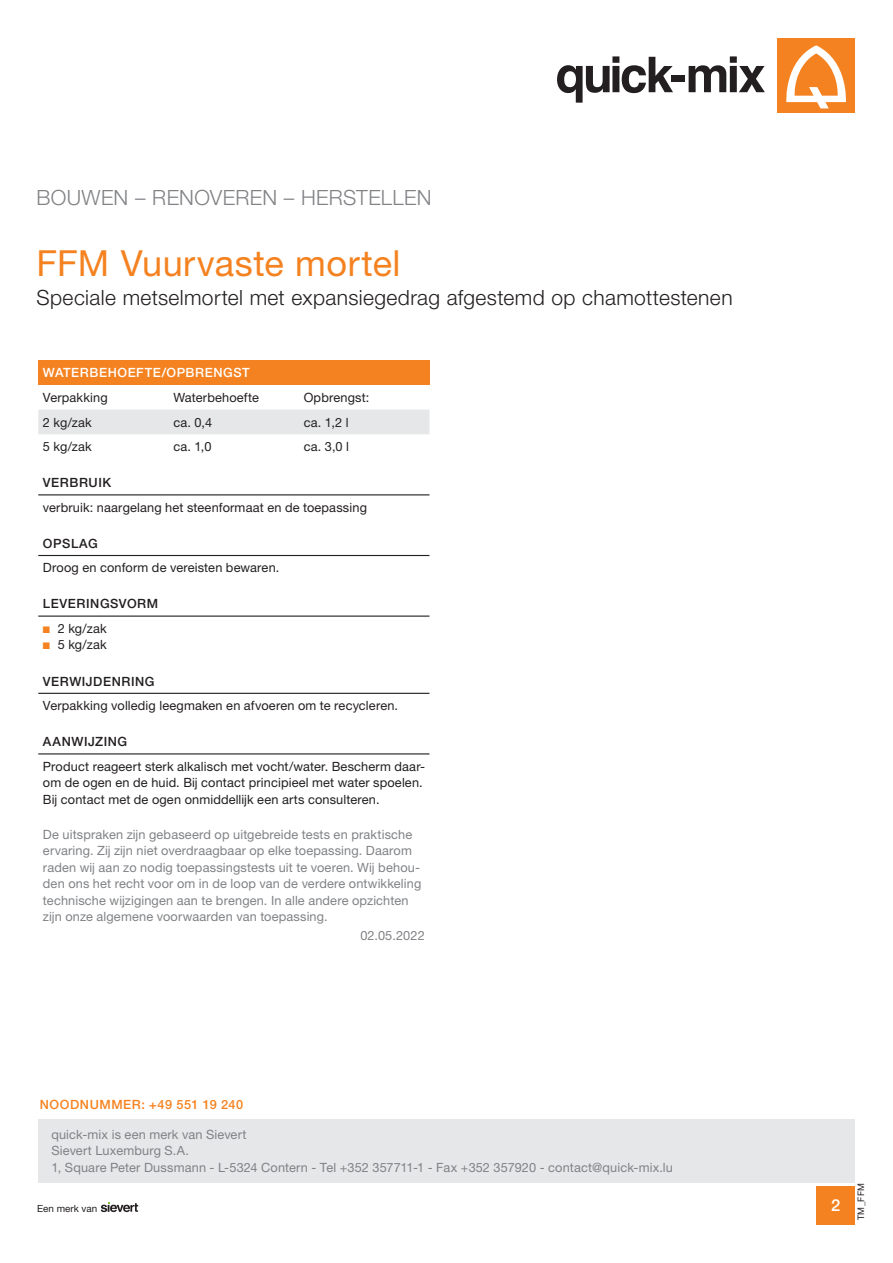
<style>
.page{position:relative;width:893px;height:1263px;background:#fff}
.page>*{position:absolute;margin:0;border:0;box-sizing:border-box;transform-origin:0 0}
.CB_AF_PROD-HEADLINE{font:36px "Helvetica Neue LT Pro";letter-spacing:.015em;color:#f58220}
.CB_AF_PROD-BESCHR{font:300 21px "Helvetica Neue LT Pro";letter-spacing:.02em;color:#231f20}
.CB_AF_WARENGRUPPE{font:300 21px "Helvetica Neue LT Pro";letter-spacing:.015em;color:#808285}
.CB_AF_WWW{font:500 16.5px "Helvetica Neue LT Pro";color:#fff}
.CB_AF_TXT-ABSATZ-LIN{font:12.75px/16.5px "Helvetica Neue LT Pro";letter-spacing:.01em;color:#231f20}
.CB_AF_TXT-ABSATZ-LIN-2{font:12.75px/16.5px "Helvetica Neue LT Pro";letter-spacing:.01em;color:#808285}
.CB_AF_TXT-ADRESSANGA{font:12.75px "Helvetica Neue LT Pro";letter-spacing:.01em;color:#808285}
.CB_AF_HL-M-LINIE{font:500 12.75px "Helvetica Neue LT Pro";letter-spacing:.045em;color:#231f20}
.CB_AF_HL{font:500 12.75px "Helvetica Neue LT Pro";letter-spacing:.045em;color:#fff}
.CB_AF_HL-2{font:500 12.75px "Helvetica Neue LT Pro";letter-spacing:.045em;color:#f58220}
.CB_AF_TXT-ABSATZ-REC{font:12.75px "Helvetica Neue LT Pro";letter-spacing:.015em;color:#808285}
.t1{font:9.9px "Helvetica Neue LT Pro";color:#231f20}
.CB_AF_DOK-NAME{font:9px "Helvetica Neue LT Pro";color:#231f20}
.s1{color:#f58220}
</style>
<div class="page">
<div style="left:816px;top:1186px;width:39px;height:39px;background:#f58220"></div>
<div style="left:38px;top:1119px;width:817px;height:63px;background:#e6e7e9"></div>
<svg style="left:557px;top:56px;width:116px;height:47px"></svg>
<div style="left:671px;top:75px;width:14px;height:7px;background:#231f20"></div>
<svg style="left:689px;top:56px;width:76px;height:36px"></svg>
<div style="left:778px;top:38px;width:77px;height:75px;background:#f58220"></div>
<svg style="left:786px;top:45px;width:60px;height:63px"></svg>
<div style="left:38px;top:360px;width:391px;height:25px;background:#f58220"></div>
<div style="left:38px;top:410px;width:391px;height:24px;background:#e6e7e9"></div>
<hr style="left:38px;top:494px;width:391px;height:1px;background:#231f20">
<hr style="left:38px;top:555px;width:391px;height:1px;background:#231f20">
<hr style="left:38px;top:615px;width:391px;height:2px;background:#231f20">
<hr style="left:38px;top:693px;width:391px;height:1px;background:#231f20">
<hr style="left:38px;top:753px;width:391px;height:1px;background:#231f20">
<svg style="left:101px;top:1202px;width:37px;height:10px"></svg>
<p class="CB_AF_WARENGRUPPE" style="left:37px;top:184px;width:396px">BOUWEN – RENOVEREN – HERSTELLEN</p>
<p class="CB_AF_PROD-HEADLINE" style="left:37px;top:242px;width:365px">FFM Vuurvaste mortel</p>
<p class="CB_AF_PROD-BESCHR" style="left:37px;top:285px;width:698px">Speciale metselmortel met expansiegedrag afgestemd op chamottestenen</p>
<p class="CB_AF_HL" style="left:43px;top:365px;width:208px">WATERBEHOEFTE/OPBRENGST</p>
<p class="CB_AF_TXT-ABSATZ-LIN" style="left:43px;top:389px;width:66px">Verpakking</p>
<p class="CB_AF_TXT-ABSATZ-LIN" style="left:173px;top:389px;width:87px">Waterbehoefte</p>
<p class="CB_AF_TXT-ABSATZ-LIN" style="left:304px;top:389px;width:67px">Opbrengst:</p>
<p class="CB_AF_TXT-ABSATZ-LIN" style="left:43px;top:413px;width:50px">2 kg/zak</p>
<p class="CB_AF_TXT-ABSATZ-LIN" style="left:173px;top:413px;width:40px">ca. 0,4</p>
<p class="CB_AF_TXT-ABSATZ-LIN" style="left:304px;top:413px;width:46px">ca. 1,2 l</p>
<p class="CB_AF_TXT-ABSATZ-LIN" style="left:43px;top:438px;width:50px">5 kg/zak</p>
<p class="CB_AF_TXT-ABSATZ-LIN" style="left:173px;top:438px;width:40px">ca. 1,0</p>
<p class="CB_AF_TXT-ABSATZ-LIN" style="left:304px;top:438px;width:47px">ca. 3,0 l</p>
<p class="CB_AF_HL-M-LINIE" style="left:43px;top:475px;width:70px">VERBRUIK</p>
<p class="CB_AF_TXT-ABSATZ-LIN" style="left:43px;top:499px;width:326px">verbruik: naargelang het steenformaat en de toepassing</p>
<p class="CB_AF_HL-M-LINIE" style="left:43px;top:535px;width:56px">OPSLAG</p>
<p class="CB_AF_TXT-ABSATZ-LIN" style="left:43px;top:559px;width:238px">Droog en conform de vereisten bewaren.</p>
<p class="CB_AF_HL-M-LINIE" style="left:43px;top:596px;width:117px">LEVERINGSVORM</p>
<p class="CB_AF_TXT-ABSATZ-LIN" style="left:43px;top:620px;width:65px"><span class="s1">■</span> 2 kg/zak</p>
<p class="CB_AF_TXT-ABSATZ-LIN" style="left:43px;top:636px;width:65px"><span class="s1">■</span> 5 kg/zak</p>
<p class="CB_AF_HL-M-LINIE" style="left:43px;top:673px;width:113px">VERWIJDENRING</p>
<p class="CB_AF_TXT-ABSATZ-LIN" style="left:43px;top:697px;width:357px">Verpakking volledig leegmaken en afvoeren om te recycleren.</p>
<p class="CB_AF_HL-M-LINIE" style="left:43px;top:734px;width:86px">AANWIJZING</p>
<p class="CB_AF_TXT-ABSATZ-LIN" style="left:43px;top:758px;width:384px">Product reageert sterk alkalisch met vocht/water. Bescherm daar&shy;om de ogen en de huid. Bij contact principieel met water spoelen.<br>Bij contact met de ogen onmiddellijk een arts consulteren.</p>
<p class="CB_AF_TXT-ABSATZ-LIN-2" style="left:43px;top:826px;width:380px">De uitspraken zijn gebaseerd op uitgebreide tests en praktische ervaring. Zij zijn niet overdraagbaar op elke toepassing. Daarom raden wij aan zo nodig toepassingstests uit te voeren. Wij behou&shy;den ons het recht voor om in de loop van de verdere ontwikkeling technische wijzigingen aan te brengen. In alle andere opzichten zijn onze algemene voorwaarden van toepassing.</p>
<p class="CB_AF_TXT-ABSATZ-REC" style="left:360px;top:927px;width:66px">02.05.2022</p>
<p class="CB_AF_HL-2" style="left:40px;top:1097px;width:205px">NOODNUMMER: +49 551 19 240</p>
<p class="CB_AF_TXT-ADRESSANGA" style="left:51px;top:1126px;width:197px">quick-mix is een merk van Sievert</p>
<p class="CB_AF_TXT-ADRESSANGA" style="left:51px;top:1143px;width:139px">Sievert Luxemburg S.A.</p>
<p class="CB_AF_TXT-ADRESSANGA" style="left:51px;top:1159px;width:623px">1, Square Peter Dussmann - L-5324 Contern - Tel +352 357711-1 - Fax +352 357920 - contact@quick-mix.lu</p>
<p class="t1" style="left:37px;top:1202px;width:62px">Een merk van</p>
<p class="CB_AF_WWW" style="left:831px;top:1196px;width:11px">2</p>
<p class="CB_AF_DOK-NAME" style="left:856px;top:1220px;width:38px;rotate:-90deg">TM_FFM</p>
</div>
